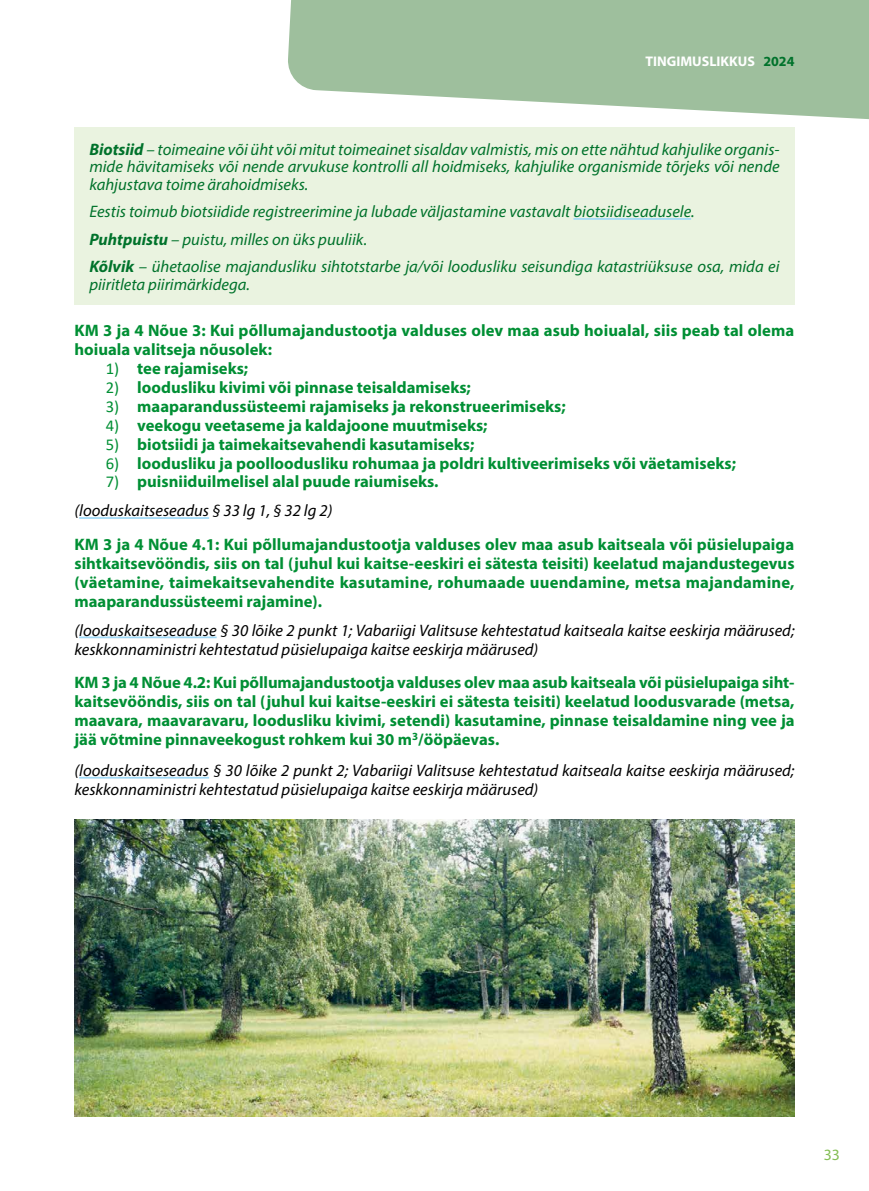
<style>
.page{position:relative;width:869px;height:1191px;background:#fff}
.page>*{position:absolute;margin:0;border:0;box-sizing:border-box;transform-origin:0 0}
.t1{font:700 16.62px/18.9px "Myriad Pro";color:#008f34}
.t2{font:italic 16.62px/17.5px "Myriad Pro";color:#00722b;text-align:justify}
.t3{font:italic 16.62px/18.9px "Myriad Pro";color:#000}
.t4{font:15.75px "Myriad Pro";color:#84be54}
.t5{font:700 14px "Myriad Pro";color:#fff}
.s1{color:#00722b}
.s2{font-weight:700}
.s3{font-family:"Calibri";font-weight:400}
.s4{font-weight:400;font-style:italic;color:#000}
</style>
<div class="page">
<svg style="left:288px;top:0;width:580px;height:131px;fill:#9ebf9d"></svg>
<hr style="left:79px;top:517px;width:130px;height:2px;background:#a1daf8">
<hr style="left:79px;top:636px;width:137px;height:2px;background:#a1daf8">
<hr style="left:79px;top:777px;width:130px;height:1px;background:#a1daf8">
<div style="left:74px;top:127px;width:720px;height:177px;background:#eaf3e0"></div>
<hr style="left:573px;top:218px;width:117px;height:2px;background:#a1daf8">
<img style="left:74px;top:819px;width:720px;height:297px">
<p class="t5" style="left:645px;top:52px;width:150px">TINGIMUSLIKKUS <span class="s1">2024</span></p>
<p class="t2" style="left:89px;top:140px;width:691px"><span class="s2">Biotsiid</span> – toimeaine või üht või mitut toimeainet sisaldav valmistis, mis on ette nähtud kahjulike organis&shy;mide hävitamiseks või nende arvukuse kontrolli all hoidmiseks, kahjulike organismide tõrjeks või nende kahjustava toime ärahoidmiseks.</p>
<p class="t2" style="left:89px;top:198px;width:691px;line-height:27.5px;text-align:left">Eestis toimub biotsiidide registreerimine ja lubade väljastamine vastavalt biotsiidiseadusele.<br><span class="s2">Puhtpuistu</span> – puistu, milles on üks puuliik.<br><span class="s2">Kõlvik</span> – ühetaolise majandusliku sihtotstarbe ja/või loodusliku seisundiga katastriüksuse osa, mida ei</p>
<p class="t2" style="left:89px;top:275px;width:162px">piiritleta piirimärkidega.</p>
<p class="t1" style="left:74px;top:320px;width:721px">KM 3 ja 4 Nõue 3: Kui põllumajandustootja valduses olev maa asub hoiualal, siis peab tal olema hoiuala valitseja nõusolek:</p>
<p class="t1" style="left:106px;top:358px;width:144px"><span class="s3">1)</span> tee rajamiseks;</p>
<p class="t1" style="left:106px;top:377px;width:366px"><span class="s3">2)</span> loodusliku kivimi või pinnase teisaldamiseks;</p>
<p class="t1" style="left:106px;top:396px;width:461px"><span class="s3">3)</span> maaparandussüsteemi rajamiseks ja rekonstrueerimiseks;</p>
<p class="t1" style="left:106px;top:415px;width:383px"><span class="s3">4)</span> veekogu veetaseme ja kaldajoone muutmiseks;</p>
<p class="t1" style="left:106px;top:434px;width:370px"><span class="s3">5)</span> biotsiidi ja taimekaitsevahendi kasutamiseks;</p>
<p class="t1" style="left:106px;top:453px;width:631px"><span class="s3">6)</span> loodusliku ja poolloodusliku rohumaa ja poldri kultiveerimiseks või väetamiseks;</p>
<p class="t1" style="left:74px;top:467px;width:365px;line-height:28.9px;text-indent:31px"><span class="s3">7)</span> puisniiduilmelisel alal puude raiumiseks. <span class="s4">(looduskaitseseadus § 33 lg 1, § 32 lg 2)</span></p>
<p class="t1" style="left:74px;top:534px;width:721px;text-align:justify">KM 3 ja 4 Nõue 4.1: Kui põllumajandustootja valduses olev maa asub kaitseala või püsielupaiga sihtkaitsevööndis, siis on tal (juhul kui kaitse-eeskiri ei sätesta teisiti) keelatud majandustegevus (väetamine, taimekaitsevahendite kasutamine, rohumaade uuendamine, metsa majandamine, maaparandussüsteemi rajamine).</p>
<p class="t3" style="left:74px;top:620px;width:721px">(looduskaitseseaduse § 30 lõike 2 punkt 1; Vabariigi Valitsuse kehtestatud kaitseala kaitse eeskirja määrused; keskkonnaministri kehtestatud püsielupaiga kaitse eeskirja määrused)</p>
<p class="t1" style="left:74px;top:673px;width:721px;text-align:justify">KM 3 ja 4 Nõue 4.2: Kui põllumajandustootja valduses olev maa asub kaitseala või püsielupaiga siht&shy;kaitsevööndis, siis on tal (juhul kui kaitse-eeskiri ei sätesta teisiti) keelatud loodusvarade (metsa, maavara, maavaravaru, loodusliku kivimi, setendi) kasutamine, pinnase teisaldamine ning vee ja jää võtmine pinnaveekogust rohkem kui 30 m<sup>3</sup>/ööpäevas.</p>
<p class="t3" style="left:74px;top:760px;width:721px">(looduskaitseseadus § 30 lõike 2 punkt 2; Vabariigi Valitsuse kehtestatud kaitseala kaitse eeskirja määrused; keskkonnaministri kehtestatud püsielupaiga kaitse eeskirja määrused)</p>
<p class="t4" style="left:823px;top:1144px;width:18px">33</p>
</div>
